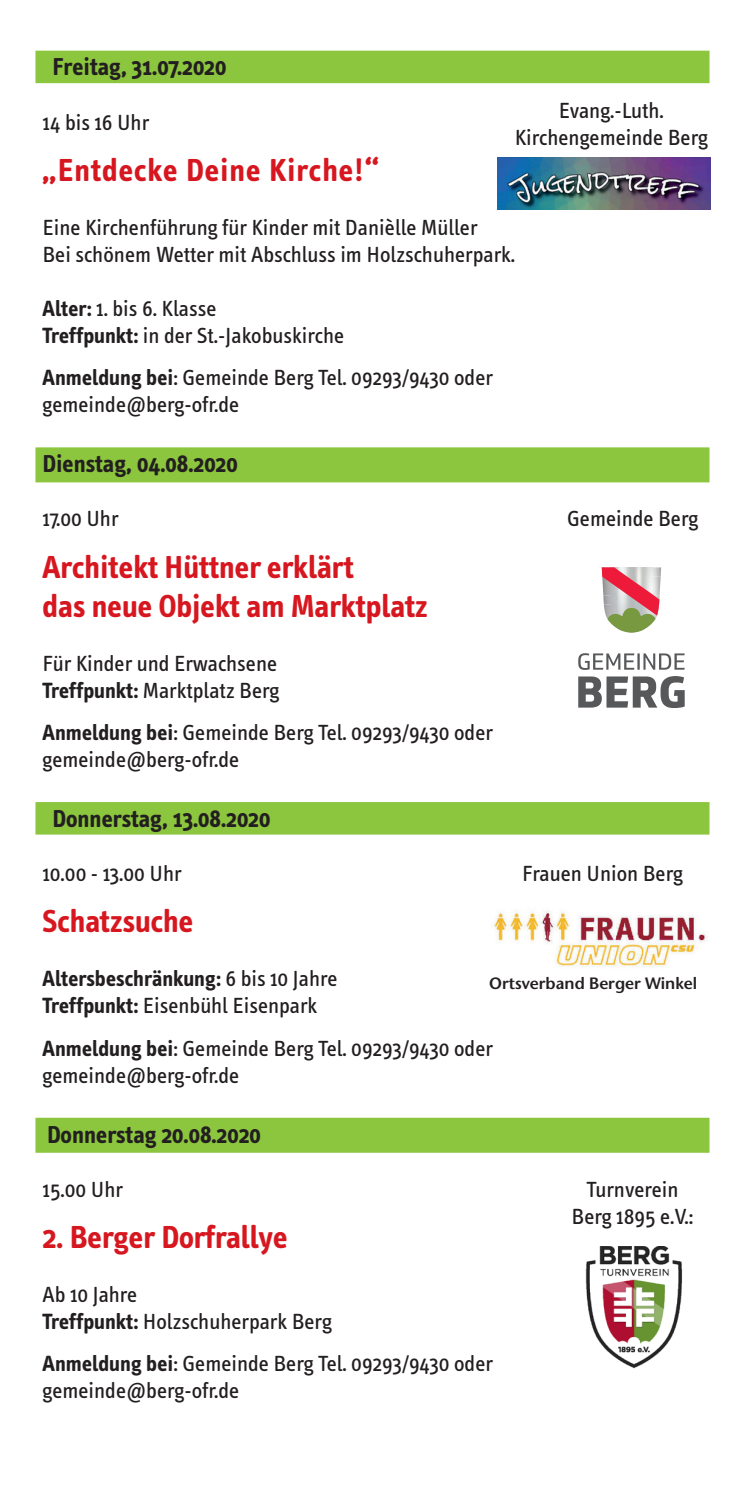
<style>
.page{position:relative;width:745px;height:1489px;background:#fff}
.page>*{position:absolute;margin:0;border:0;box-sizing:border-box;transform-origin:0 0}
.t1{font:700 32.5px/39px "Info Text";color:#d7171f}
.t2{font:700 32.5px "Info Text";letter-spacing:.03em;color:#d7171f}
.t3{font:italic 700 28.25px "Arial";color:#231f20}
.t4{font:700 25px "Info Text";color:#231f20}
.t5{font:22.5px/27px "Info Text";color:#231f20}
.t6{font:700 22.5px/27px "Info Text";color:#231f20}
.t7{font:600 16.25px "Stone Sans BQ";color:#231f20}
.s1{font-weight:700}
.s2{font-weight:400}
</style>
<div class="page">
<div style="left:35px;top:51px;width:674px;height:32px;background:#8bc63e"></div>
<div style="left:35px;top:447px;width:674px;height:35px;background:#8bc63e"></div>
<div style="left:35px;top:802px;width:674px;height:32px;background:#8bc63e"></div>
<div style="left:35px;top:1117px;width:674px;height:35px;background:#8bc63e"></div>
<img style="left:585px;top:1246px;width:97px;height:123px">
<img style="left:492px;top:910px;width:214px;height:57px">
<svg style="left:578px;top:676px;width:106px;height:32px"></svg>
<svg style="left:578px;top:653px;width:106px;height:17px"></svg>
<svg style="left:601px;top:567px;width:59px;height:65px;background:#c99b92"></svg>
<img style="left:497px;top:157px;width:213px;height:52px">
<p class="t4" style="left:53px;top:53px;width:175px">Freitag, 31.07.2020</p>
<p class="t5" style="left:43px;top:109px;width:108px">14 bis 16 Uhr</p>
<h1 class="t2" style="left:43px;top:152px;width:337px">„Entdecke Deine Kirche!“</h1>
<p class="t5" style="left:43px;top:214px;width:474px">Eine Kirchenführung für Kinder mit Danièlle Müller<br>Bei schönem Wetter mit Abschluss im Holzschuherpark.</p>
<p class="t5" style="left:43px;top:295px;width:303px"><span class="s1">Alter:</span> 1. bis 6. Klasse<br><span class="s1">Treffpunkt:</span> in der St.-Jakobuskirche</p>
<p class="t5" style="left:43px;top:364px;width:451px"><span class="s1">Anmeldung bei</span>: Gemeinde Berg Tel. 09293/9430 oder gemeinde@berg-ofr.de</p>
<p class="t4" style="left:43px;top:449px;width:196px">Dienstag, 04.08.2020</p>
<p class="t5" style="left:43px;top:505px;width:77px">17.00 Uhr</p>
<p class="t5" style="left:566px;top:505px;width:133px">Gemeinde Berg</p>
<h1 class="t1" style="left:43px;top:547px;width:386px">Architekt Hüttner erklärt<br>das neue Objekt am Marktplatz</h1>
<p class="t5" style="left:43px;top:650px;width:238px">Für Kinder und Erwachsene<br><span class="s1">Treffpunkt:</span> Marktplatz Berg</p>
<p class="t5" style="left:43px;top:719px;width:451px"><span class="s1">Anmeldung bei</span>: Gemeinde Berg Tel. 09293/9430 oder gemeinde@berg-ofr.de</p>
<p class="t4" style="left:53px;top:804px;width:219px">Donnerstag, 13.08.2020</p>
<p class="t5" style="left:43px;top:860px;width:140px">10.00 - 13.00 Uhr</p>
<p class="t5" style="left:521px;top:860px;width:162px">Frauen Union Berg</p>
<h1 class="t1" style="left:43px;top:902px;width:152px">Schatzsuche</h1>
<p class="t6" style="left:43px;top:965px;width:296px">Altersbeschränkung: <span class="s2">6 bis 10 Jahre<br></span>Treffpunkt: <span class="s2">Eisenbühl Eisenpark</span></p>
<p class="t5" style="left:43px;top:1034px;width:451px"><span class="s1">Anmeldung bei</span>: Gemeinde Berg Tel. 09293/9430 oder gemeinde@berg-ofr.de</p>
<p class="t4" style="left:47px;top:1119px;width:215px">Donnerstag 20.08.2020</p>
<p class="t5" style="left:43px;top:1175px;width:82px">15.00 Uhr</p>
<h1 class="t1" style="left:43px;top:1217px;width:246px">2. Berger Dorfrallye</h1>
<p class="t5" style="left:43px;top:1281px;width:290px">Ab 10 Jahre<br><span class="s1">Treffpunkt:</span> Holzschuherpark Berg</p>
<p class="t5" style="left:43px;top:1350px;width:451px"><span class="s1">Anmeldung bei</span>: Gemeinde Berg Tel. 09293/9430 oder gemeinde@berg-ofr.de</p>
<p class="t5" style="left:514px;top:98px;width:194px;text-align:center">Evang.-Luth.<br>Kirchengemeinde Berg</p>
<p class="t3" style="left:449px;top:855px;width:191px">Berger Winkel</p>
<p class="t7" style="left:489px;top:972px;width:209px">Ortsverband Berger Winkel</p>
<p class="t5" style="left:571px;top:1175px;width:123px;text-align:center">Turnverein<br>Berg 1895 e.V.:</p>
</div>
